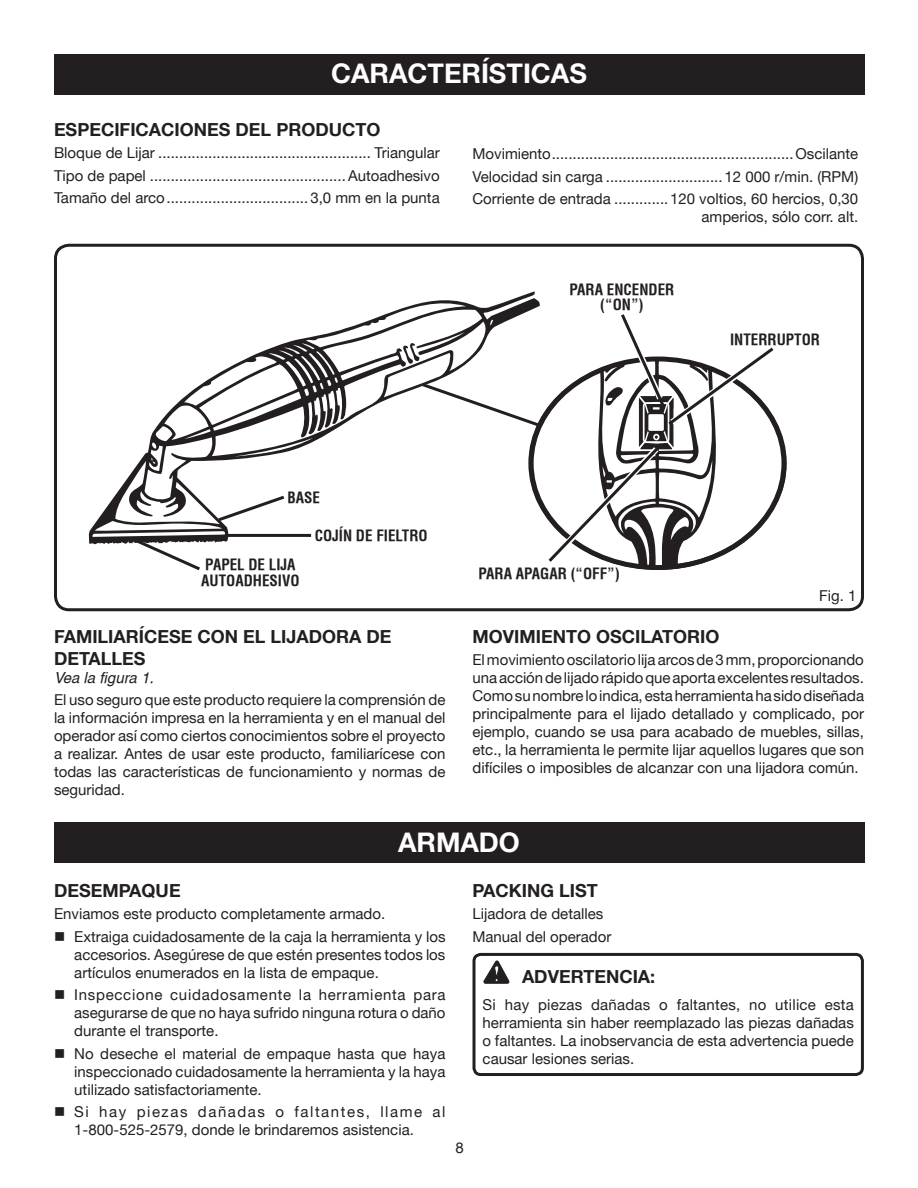
<style>
.page{position:relative;width:918px;height:1188px;background:#fff}
.page>*{position:absolute;margin:0;border:0;box-sizing:border-box;transform-origin:0 0}
.t1{font:700 27px "Helvetica Neue";color:#fff}
.t2{font:700 18px/21.6px "Helvetica Neue";color:#231f20}
.t3{font:15px/18px "Helvetica Neue";color:#231f20;text-align:justify}
.t4{font:700 condensed 15px/15.8px "Helvetica";color:#231f20}
.t5{font:italic 15px "Helvetica";color:#231f20}
</style>
<div class="page">
<div style="left:54px;top:54px;width:811px;height:40px;background:#231f20"></div>
<svg style="left:54px;top:243px;width:810px;height:367px"></svg>
<svg style="left:92px;top:299px;width:694px;height:274px"></svg>
<svg style="left:472px;top:952px;width:392px;height:123px"></svg>
<svg style="left:484px;top:961px;width:25px;height:22px"></svg>
<div style="left:54px;top:823px;width:811px;height:40px;background:#231f20"></div>
<h1 class="t1" style="left:331px;top:56px;width:257px">CARACTERÍSTICAS</h1>
<p class="t2" style="left:54px;top:118px;width:328px">ESPECIFICACIONES DEL PRODUCTO</p>
<p class="t3" style="left:54px;top:141px;width:387px;line-height:22.5px">Bloque de Lijar ................................................... Triangular Tipo de papel ...............................................Autoadhesivo Tamaño del arco .................................. 3,0 mm en la punta</p>
<p class="t3" style="left:472px;top:142px;width:387px;line-height:22.5px">Movimiento ..........................................................Oscilante Velocidad sin carga ............................12 000 r/min. (RPM)<br>Corriente de entrada .............120 voltios, 60 hercios, 0,30</p>
<p class="t3" style="left:702px;top:208px;width:158px">amperios, sólo corr. alt.</p>
<p class="t4" style="left:570px;top:281px;width:106px;text-align:center">PARA ENCENDER (“ON”)</p>
<p class="t4" style="left:730px;top:331px;width:92px">INTERRUPTOR</p>
<p class="t4" style="left:287px;top:489px;width:34px">BASE</p>
<p class="t4" style="left:315px;top:528px;width:115px">COJÍN DE FIELTRO</p>
<p class="t4" style="left:201px;top:557px;width:100px">PAPEL DE LIJA<br>AUTOADHESIVO</p>
<p class="t4" style="left:478px;top:566px;width:143px">PARA APAGAR (“OFF”)</p>
<p class="t3" style="left:819px;top:586px;width:39px">Fig. 1</p>
<p class="t2" style="left:54px;top:626px;width:339px">FAMILIARÍCESE CON EL LIJADORA DE<br>DETALLES</p>
<p class="t5" style="left:54px;top:669px;width:101px">Vea la figura 1.</p>
<p class="t3" style="left:54px;top:691px;width:393px">El uso seguro que este producto requiere la comprensión de la información impresa en la herramienta y en el manual del operador así como ciertos conocimientos sobre el proyecto a realizar. Antes de usar este producto, familiarícese con todas las características de funcionamiento y normas de seguridad.</p>
<p class="t2" style="left:472px;top:625px;width:248px">MOVIMIENTO OSCILATORIO</p>
<p class="t3" style="left:472px;top:651px;width:393px">El movimiento oscilatorio lija arcos de 3 mm, proporcionando una acción de lijado rápido que aporta excelentes resultados.<br>Como su nombre lo indica, esta herramienta ha sido diseñada principalmente para el lijado detallado y complicado, por ejemplo, cuando se usa para acabado de muebles, sillas, etc., la herramienta le permite lijar aquellos lugares que son difíciles o imposibles de alcanzar con una lijadora común.</p>
<h1 class="t1" style="left:398px;top:825px;width:123px">ARMADO</h1>
<p class="t2" style="left:54px;top:879px;width:128px">DESEMPAQUE</p>
<p class="t3" style="left:54px;top:905px;width:333px">Enviamos este producto completamente armado.</p>
<p class="t3" style="left:74px;top:927px;width:373px;text-indent:-20px">■ Extraiga cuidadosamente de la caja la herramienta y los accesorios. Asegúrese de que estén presentes todos los artículos enumerados en la lista de empaque.</p>
<p class="t3" style="left:74px;top:986px;width:373px;text-indent:-20px">■ Inspeccione cuidadosamente la herramienta para asegurarse de que no haya sufrido ninguna rotura o daño durante el transporte.</p>
<p class="t3" style="left:74px;top:1044px;width:373px;text-indent:-20px">■ No deseche el material de empaque hasta que haya inspeccionado cuidadosamente la herramienta y la haya utilizado satisfactoriamente.</p>
<p class="t3" style="left:74px;top:1103px;width:373px;text-indent:-20px">■ Si hay piezas dañadas o faltantes, llame al<br>1-800-525-2579, donde le brindaremos asistencia.</p>
<p class="t2" style="left:472px;top:879px;width:127px">PACKING LIST</p>
<p class="t3" style="left:472px;top:903px;width:140px;line-height:22.5px">Lijadora de detalles<br>Manual del operador</p>
<p class="t2" style="left:522px;top:965px;width:135px">ADVERTENCIA:</p>
<p class="t3" style="left:483px;top:995px;width:373px">Si hay piezas dañadas o faltantes, no utilice esta herramienta sin haber reemplazado las piezas dañadas o faltantes. La inobservancia de esta advertencia puede causar lesiones serias.</p>
<p class="t3" style="left:456px;top:1139px;width:10px">8</p>
</div>
